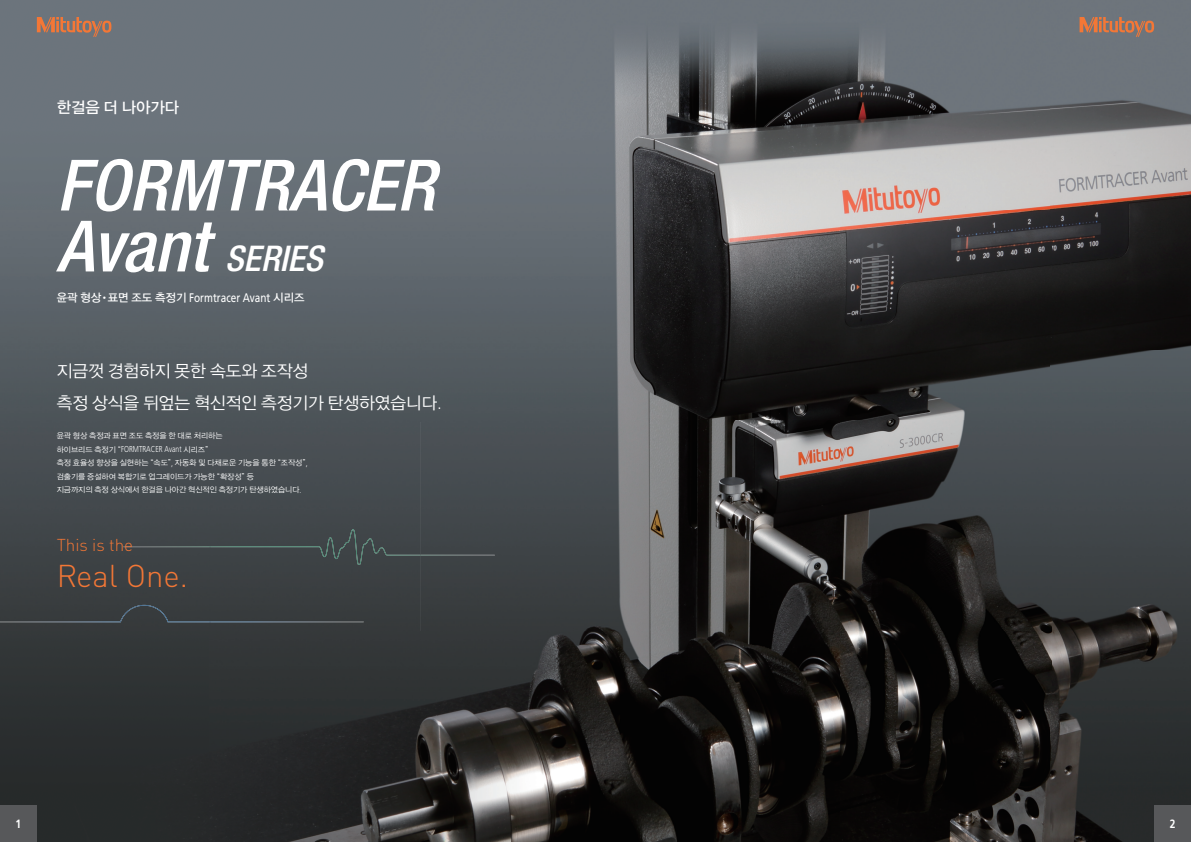
<style>
.page{position:relative;width:1191px;height:842px;background:#fff}
.page>*{position:absolute;margin:0;border:0;box-sizing:border-box;transform-origin:0 0}
.t1{font:italic 500 condensed 70.9px "Helvetica Neue LT Std";color:#fff}
.t2{font:italic 500 condensed 35.4px "Helvetica Neue LT Std";color:#fff}
.t3{font:300 31.2px "DIN Pro";color:#f37736}
.t4{font:17px/31.2px "YDVYGO Std 12";color:#fff}
.t5{font:300 17px "DIN Pro";color:#f37736}
.t6{font:15.6px "YDVYGO Std 13";color:#fff}
.t7{font:12.5px "Mitutoyo Frutiger";color:#fff}
.t8{font:700 12px "Mitutoyo Frutiger";color:#fff}
.t9{font:300 8.6px "Mitutoyo Frutiger";color:#fff}
.t10{font:7.8px/13.5px "YDVYGO Std 12";color:#fff}
.s1{font-size:70.9px}
.s2{font-family:"YDVYGO Std 13";font-size:11.3px}
.s3{font-family:"Shin Go Pro";font-weight:500;font-size:11.3px}
.s4{font-family:"Mitutoyo Frutiger";font-weight:300;font-size:18.7px}
.s5{font-family:"YDVYGO Std 12";font-weight:400;font-size:7.8px}
.s6{font-family:"Mitutoyo Frutiger";font-weight:300;font-size:8.6px}
</style>
<div class="page">
<img style="left:0;top:0;width:1050px;height:421px">
<img style="left:1050px;top:0;width:141px;height:842px">
<img style="left:0;top:421px;width:210px;height:421px">
<div style="left:210px;top:421px;width:210px;height:144px;background:#464c50"></div>
<img style="left:420px;top:421px;width:631px;height:210px">
<img style="left:210px;top:631px;width:841px;height:211px">
<img style="left:123px;top:530px;width:241px;height:35px">
<div style="left:0;top:605px;width:363px;height:17px;background:#373b3d"></div>
<div style="left:1154px;top:805px;width:37px;height:37px;background:#57585a"></div>
<div style="left:0;top:805px;width:37px;height:37px;background:#57585a"></div>
<svg style="left:1079px;top:17px;width:75px;height:20px"></svg>
<svg style="left:37px;top:17px;width:74px;height:20px"></svg>
<h3 class="t6" style="left:57px;top:99px;width:124px">한걸음 더 나아가다</h3>
<h1 class="t1" style="left:57px;top:143px;width:379px">FORMTRACER</h1>
<h2 class="t2" style="left:57px;top:238px;width:268px"><span class="s1">Avant</span> SERIES</h2>
<h3 class="t7" style="left:57px;top:290px;width:249px"><span class="s2">윤곽 형상</span><span class="s3">・</span><span class="s2">표면 조도 측정기</span> Formtracer Avant <span class="s2">시리즈</span></h3>
<h3 class="t4" style="left:57px;top:356px;width:386px">지금껏 경험하지 못한 속도와 조작성<br>측정 상식을 뒤엎는 혁신적인 측정기가 탄생하였습니다<span class="s4">.</span></h3>
<p class="t10" style="left:57px;top:429px;width:167px">윤곽 형상 측정과 표면 조도 측정을 한 대로 처리하는</p>
<p class="t9" style="left:57px;top:444px;width:153px"><span class="s5">하이브리드 측정기 “</span>FORMTRACER Avant <span class="s5">시리즈”</span></p>
<p class="t10" style="left:57px;top:456px;width:252px">측정 효율성 향상을 실현하는 “속도”<span class="s6">,</span> 자동화 및 다채로운 기능을 통한 “조작성”<span class="s6">, </span>검출기를 증설하여 복합기로 업그레이드가 가능한 “확장성” 등<br>지금까지의 측정 상식에서 한걸음 나아간 혁신적인 측정기가 탄생하였습니다<span class="s6">.</span></p>
<h3 class="t5" style="left:57px;top:532px;width:78px">This is the</h3>
<h3 class="t3" style="left:57px;top:552px;width:133px">Real One.</h3>
<h3 class="t8" style="left:16px;top:817px;width:7px">1</h3>
<h3 class="t8" style="left:1169px;top:817px;width:7px">2</h3>
</div>
